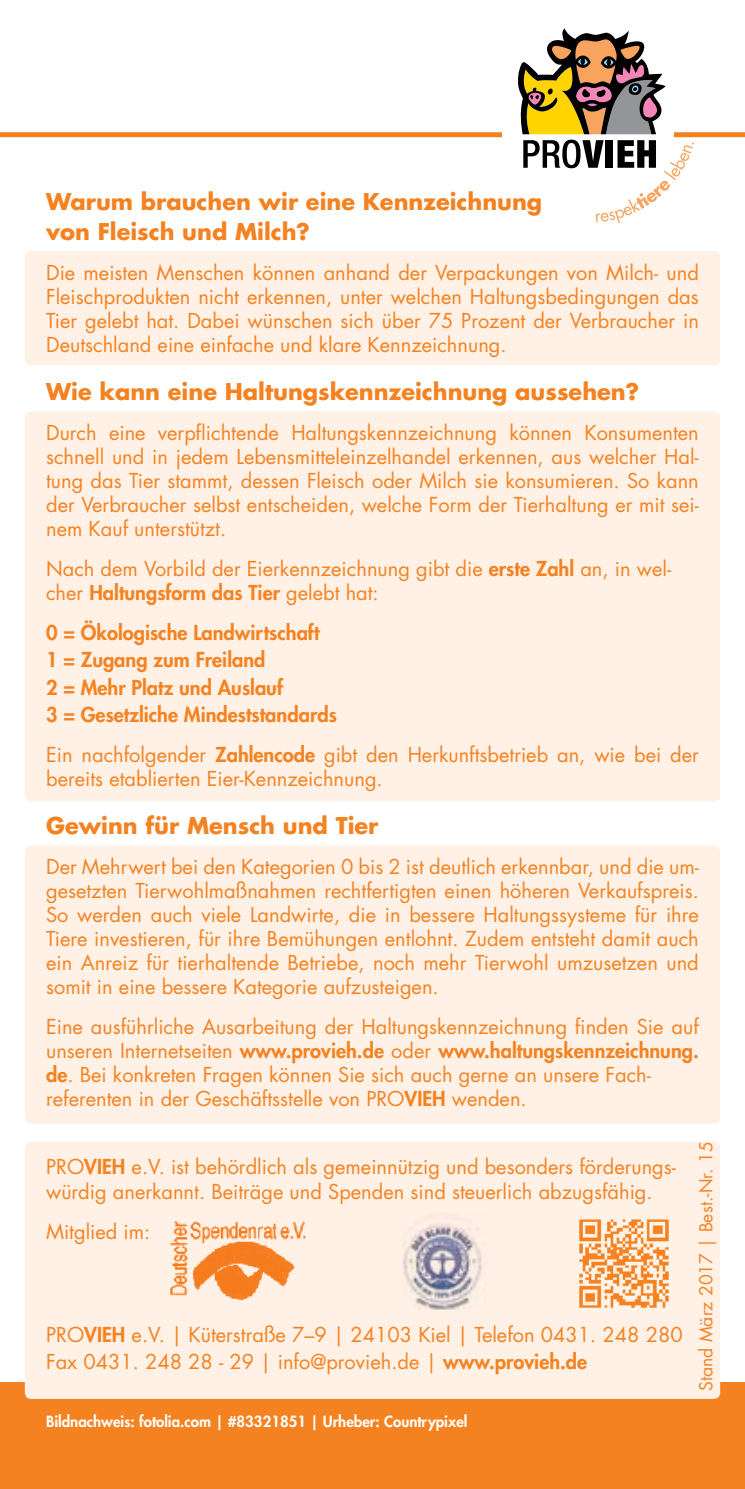
<style>
.page{position:relative;width:745px;height:1489px;background:#fff}
.page>*{position:absolute;margin:0;border:0;box-sizing:border-box;transform-origin:0 0}
.t1{font:700 22.5px/30px "Futura Std";color:#f58220}
.t2{font:20px/24px "Futura Std";color:#f58220}
.t3{font:800 20px/27.5px "Futura Std";color:#f58220}
.t4{font:17.5px "Futura Std";color:#f58220}
.t5{font:800 15px "Futura Std";color:#fff}
.s1{font-weight:800}
</style>
<div class="page">
<div style="left:0;top:1382px;width:744px;height:106px;background:#f58220"></div>
<div style="left:25px;top:1141px;width:694px;height:257px;background:#fff1e6;border-radius:6px"></div>
<div style="left:25px;top:845px;width:694px;height:278px;background:#fff1e6;border-radius:6px"></div>
<div style="left:25px;top:411px;width:694px;height:390px;background:#fff1e6;border-radius:6px"></div>
<div style="left:25px;top:251px;width:694px;height:114px;background:#fff1e6;border-radius:6px"></div>
<img style="left:402px;top:1213px;width:84px;height:96px">
<img style="left:579px;top:1219px;width:90px;height:89px">
<img style="left:170px;top:1221px;width:136px;height:79px">
<svg style="left:518px;top:28px;width:147px;height:106px"></svg>
<svg style="left:523px;top:140px;width:170px;height:83px"></svg>
<div style="left:0;top:132px;width:501px;height:5px;background:#f58220"></div>
<div style="left:673px;top:132px;width:71px;height:5px;background:#f58220"></div>
<p class="t1" style="left:46px;top:186px;width:497px">Warum brauchen wir eine Kennzeichnung von Fleisch und Milch?</p>
<p class="t2" style="left:46px;top:261px;width:654px;text-align:justify">Die meisten Menschen können anhand der Verpackungen von Milch- und Fleischprodukten nicht erkennen, unter welchen Haltungsbedingungen das Tier gelebt hat. Dabei wünschen sich über 75 Prozent der Verbraucher in Deutschland eine einfache und klare Kennzeichnung.</p>
<p class="t1" style="left:46px;top:376px;width:594px">Wie kann eine Haltungskennzeichnung aussehen?</p>
<p class="t2" style="left:46px;top:420px;width:653px;text-align:justify">Durch eine verpflichtende Haltungskennzeichnung können Konsumenten schnell und in jedem Lebensmitteleinzelhandel erkennen, aus welcher Hal&shy;tung das Tier stammt, dessen Fleisch oder Milch sie konsumieren. So kann der Verbraucher selbst entscheiden, welche Form der Tierhaltung er mit sei&shy;nem Kauf unterstützt.</p>
<p class="t2" style="left:46px;top:556px;width:626px">Nach dem Vorbild der Eierkennzeichnung gibt die <span class="s1">erste Zahl</span> an, in wel&shy;cher <span class="s1">Haltungsform das Tier</span> gelebt hat:</p>
<p class="t3" style="left:46px;top:618px;width:292px">0 = Ökologische Landwirtschaft<br>1 = Zugang zum Freiland<br>2 = Mehr Platz und Auslauf<br>3 = Gesetzliche Mindeststandards</p>
<p class="t2" style="left:46px;top:743px;width:653px">Ein nachfolgender <span class="s1">Zahlencode</span> gibt den Herkunftsbetrieb an, wie bei der bereits etablierten Eier-Kennzeichnung.</p>
<p class="t1" style="left:46px;top:810px;width:333px">Gewinn für Mensch und Tier</p>
<p class="t2" style="left:46px;top:854px;width:654px;text-align:justify">Der Mehrwert bei den Kategorien 0 bis 2 ist deutlich erkennbar, und die um&shy;gesetzten Tierwohlmaßnahmen rechtfertigten einen höheren Verkaufspreis.<br>So werden auch viele Landwirte, die in bessere Haltungssysteme für ihre Tiere investieren, für ihre Bemühungen entlohnt. Zudem entsteht damit auch ein Anreiz für tierhaltende Betriebe, noch mehr Tierwohl umzusetzen und somit in eine bessere Kategorie aufzusteigen.</p>
<p class="t2" style="left:46px;top:1014px;width:653px">Eine ausführliche Ausarbeitung der Haltungskennzeichnung finden Sie auf unseren Internetseiten <span class="s1">www.provieh.de</span> oder <span class="s1">www.haltungskennzeichnung. de</span>. Bei konkreten Fragen können Sie sich auch gerne an unsere Fach&shy;referenten in der Geschäftsstelle von PRO<span class="s1">VIEH</span> wenden.</p>
<p class="t2" style="left:46px;top:1153px;width:631px;line-height:25px">PRO<span class="s1">VIEH</span> e.V. ist behördlich als gemeinnützig und besonders förderungs&shy;würdig anerkannt. Beiträge und Spenden sind steuerlich abzugsfähig.</p>
<p class="t2" style="left:46px;top:1219px;width:106px">Mitglied im:</p>
<p class="t2" style="left:46px;top:1320px;width:637px;line-height:27.5px">PRO<span class="s1">VIEH</span> e.V. | Küterstraße 7–9 | 24103 Kiel | Telefon 0431. 248 280<br>Fax 0431. 248 28 - 29 | info@provieh.de | <span class="s1">www.provieh.de</span></p>
<p class="t5" style="left:46px;top:1411px;width:422px">Bildnachweis: fotolia.com | #83321851 | Urheber: Countrypixel</p>
<p class="t4" style="left:694px;top:1390px;width:251px;rotate:-90deg">Stand März 2017 | Best.-Nr. 15</p>
</div>
